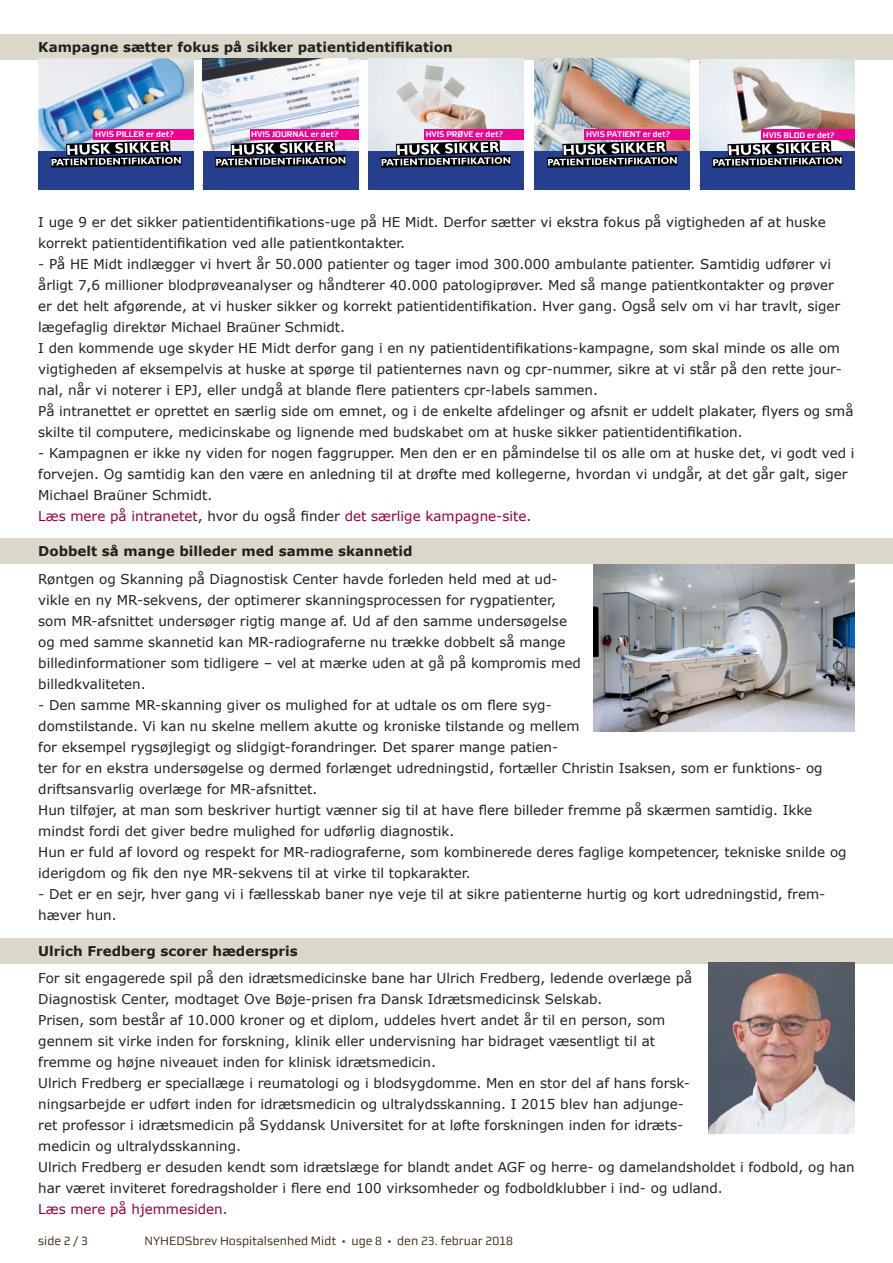
<style>
.page{position:relative;width:893px;height:1263px;background:#fff}
.page>*{position:absolute;margin:0;border:0;box-sizing:border-box;transform-origin:0 0}
.brod{font:13.5px/21px "Verdana";color:#231f20}
.overskrift{font:700 13.5px "Verdana";color:#231f20}
.brod-2{font:13.5px "Verdana";color:#940130}
.t1{font:12px "midtsans";color:#3d2408}
.t2{font:700 8.25px "midtsans";color:#fff}
.t3{font:700 8.1px "midtsans";color:#fff}
.s1{color:#231f20}
</style>
<div class="page">
<div style="left:0;top:34px;width:893px;height:25px;background:#dcd8c9"></div>
<img style="left:700px;top:59px;width:155px;height:92px">
<div style="left:700px;top:151px;width:155px;height:39px;background:#253f8e"></div>
<div style="left:761px;top:129px;width:94px;height:11px;background:#ed028c"></div>
<svg style="left:712px;top:141px;width:130px;height:27px"></svg>
<svg style="left:700px;top:59px;width:5px;height:4px"></svg>
<svg style="left:850px;top:59px;width:6px;height:4px"></svg>
<img style="left:368px;top:59px;width:155px;height:92px">
<div style="left:368px;top:151px;width:155px;height:39px;background:#253f8e"></div>
<div style="left:424px;top:129px;width:99px;height:10px;background:#ed028c"></div>
<svg style="left:381px;top:140px;width:130px;height:28px"></svg>
<svg style="left:368px;top:59px;width:5px;height:4px"></svg>
<svg style="left:519px;top:59px;width:6px;height:4px"></svg>
<img style="left:535px;top:59px;width:155px;height:92px">
<div style="left:535px;top:151px;width:155px;height:39px;background:#253f8e"></div>
<div style="left:585px;top:129px;width:105px;height:10px;background:#ed028c"></div>
<svg style="left:547px;top:140px;width:131px;height:28px"></svg>
<svg style="left:535px;top:59px;width:5px;height:4px"></svg>
<svg style="left:685px;top:59px;width:6px;height:4px"></svg>
<img style="left:203px;top:58px;width:156px;height:93px">
<div style="left:203px;top:151px;width:156px;height:39px;background:#253f8e"></div>
<div style="left:250px;top:129px;width:109px;height:10px;background:#ed028c"></div>
<svg style="left:215px;top:140px;width:131px;height:28px"></svg>
<svg style="left:203px;top:58px;width:5px;height:4px"></svg>
<svg style="left:354px;top:58px;width:6px;height:4px"></svg>
<img style="left:38px;top:58px;width:156px;height:93px">
<div style="left:38px;top:151px;width:156px;height:39px;background:#253f8e"></div>
<div style="left:94px;top:129px;width:100px;height:10px;background:#ed028c"></div>
<svg style="left:51px;top:140px;width:131px;height:28px"></svg>
<svg style="left:38px;top:58px;width:5px;height:4px"></svg>
<svg style="left:190px;top:58px;width:6px;height:4px"></svg>
<img style="left:594px;top:563px;width:261px;height:168px">
<div style="left:0;top:538px;width:893px;height:25px;background:#dcd8c9"></div>
<div style="left:0;top:938px;width:893px;height:25px;background:#dcd8c9"></div>
<img style="left:709px;top:963px;width:145px;height:170px">
<p class="overskrift" style="left:38px;top:38px;width:416px">Kampagne sætter fokus på sikker patientidentifikation</p>
<p class="t2" style="left:95px;top:129px;width:80px">HVIS PILLER er det?</p>
<p class="t2" style="left:251px;top:129px;width:89px">HVIS JOURNAL er det?</p>
<p class="t2" style="left:426px;top:130px;width:79px">HVIS PRØVE er det?</p>
<p class="t2" style="left:586px;top:130px;width:86px">HVIS PATIENT er det?</p>
<p class="t3" style="left:763px;top:130px;width:73px">HVIS BLOD er det?</p>
<p class="brod" style="left:38px;top:212px;width:789px">I uge 9 er det sikker patientidentifikations-uge på HE Midt. Derfor sætter vi ekstra fokus på vigtigheden af at huske korrekt patientidentifikation ved alle patientkontakter.</p>
<p class="brod" style="left:38px;top:254px;width:804px">- På HE Midt indlægger vi hvert år 50.000 patienter og tager imod 300.000 ambulante patienter. Samtidig udfører vi årligt 7,6 millioner blodprøveanalyser og håndterer 40.000 patologiprøver. Med så mange patientkontakter og prøver er det helt afgørende, at vi husker sikker og korrekt patientidentifikation. Hver gang. Også selv om vi har travlt, siger lægefaglig direktør Michael Braüner Schmidt.</p>
<p class="brod" style="left:38px;top:338px;width:805px">I den kommende uge skyder HE Midt derfor gang i en ny patientidentifikations-kampagne, som skal minde os alle om vigtigheden af eksempelvis at huske at spørge til patienternes navn og cpr-nummer, sikre at vi står på den rette jour&shy;nal, når vi noterer i EPJ, eller undgå at blande flere patienters cpr-labels sammen.</p>
<p class="brod" style="left:38px;top:401px;width:817px">På intranettet er oprettet en særlig side om emnet, og i de enkelte afdelinger og afsnit er uddelt plakater, flyers og små skilte til computere, medicinskabe og lignende med budskabet om at huske sikker patientidentifikation.</p>
<p class="brod" style="left:38px;top:443px;width:818px">- Kampagnen er ikke ny viden for nogen faggrupper. Men den er en påmindelse til os alle om at huske det, vi godt ved i forvejen. Og samtidig kan den være en anledning til at drøfte med kollegerne, hvordan vi undgår, at det går galt, siger<br>Michael Braüner Schmidt.</p>
<p class="brod-2" style="left:38px;top:507px;width:495px">Læs mere på intranetet<span class="s1">, hvor du også finder</span> det særlige kampagne-site<span class="s1">.</span></p>
<p class="overskrift" style="left:38px;top:542px;width:376px">Dobbelt så mange billeder med samme skannetid</p>
<p class="brod" style="left:38px;top:569px;width:544px">Røntgen og Skanning på Diagnostisk Center havde forleden held med at ud&shy;vikle en ny MR-sekvens, der optimerer skanningsprocessen for rygpatienter, som MR-afsnittet undersøger rigtig mange af. Ud af den samme undersøgelse og med samme skannetid kan MR-radiograferne nu trække dobbelt så mange billedinformationer som tidligere – vel at mærke uden at gå på kompromis med billedkvaliteten.</p>
<p class="brod" style="left:38px;top:695px;width:786px">- Den samme MR-skanning giver os mulighed for at udtale os om flere syg-<br>domstilstande. Vi kan nu skelne mellem akutte og kroniske tilstande og mellem<br>for eksempel rygsøjlegigt og slidgigt-forandringer. Det sparer mange patien-<br>ter for en ekstra undersøgelse og dermed forlænget udredningstid, fortæller Christin Isaksen, som er funktions- og driftsansvarlig overlæge for MR-afsnittet.</p>
<p class="brod" style="left:38px;top:800px;width:775px">Hun tilføjer, at man som beskriver hurtigt vænner sig til at have flere billeder fremme på skærmen samtidig. Ikke mindst fordi det giver bedre mulighed for udførlig diagnostik.</p>
<p class="brod" style="left:38px;top:842px;width:810px">Hun er fuld af lovord og respekt for MR-radiograferne, som kombinerede deres faglige kompetencer, tekniske snilde og iderigdom og fik den nye MR-sekvens til at virke til topkarakter.</p>
<p class="brod" style="left:38px;top:884px;width:788px">- Det er en sejr, hver gang vi i fællesskab baner nye veje til at sikre patienterne hurtig og kort udredningstid, frem&shy;hæver hun.</p>
<p class="overskrift" style="left:38px;top:942px;width:261px">Ulrich Fredberg scorer hæderspris</p>
<p class="brod" style="left:38px;top:968px;width:655px">For sit engagerede spil på den idrætsmedicinske bane har Ulrich Fredberg, ledende overlæge på<br>Diagnostisk Center, modtaget Ove Bøje-prisen fra Dansk Idrætsmedicinsk Selskab.</p>
<p class="brod" style="left:38px;top:1010px;width:629px">Prisen, som består af 10.000 kroner og et diplom, uddeles hvert andet år til en person, som gennem sit virke inden for forskning, klinik eller undervisning har bidraget væsentligt til at fremme og højne niveauet inden for klinisk idrætsmedicin.</p>
<p class="brod" style="left:38px;top:1073px;width:653px">Ulrich Fredberg er speciallæge i reumatologi og i blodsygdomme. Men en stor del af hans forsk&shy;ningsarbejde er udført inden for idrætsmedicin og ultralydsskanning. I 2015 blev han adjunge&shy;ret professor i idrætsmedicin på Syddansk Universitet for at løfte forskningen inden for idræts&shy;medicin og ultralydsskanning.</p>
<p class="brod" style="left:38px;top:1157px;width:818px">Ulrich Fredberg er desuden kendt som idrætslæge for blandt andet AGF og herre- og damelandsholdet i fodbold, og han har været inviteret foredragsholder i flere end 100 virksomheder og fodboldklubber i ind- og udland.</p>
<p class="brod-2" style="left:38px;top:1200px;width:191px">Læs mere på hjemmesiden.</p>
<p class="t1" style="left:38px;top:1234px;width:51px">side 2 / 3</p>
<p class="t1" style="left:145px;top:1234px;width:370px">NYHEDSbrev Hospitalsenhed Midt • uge 8 • den 23. februar 2018</p>
</div>
